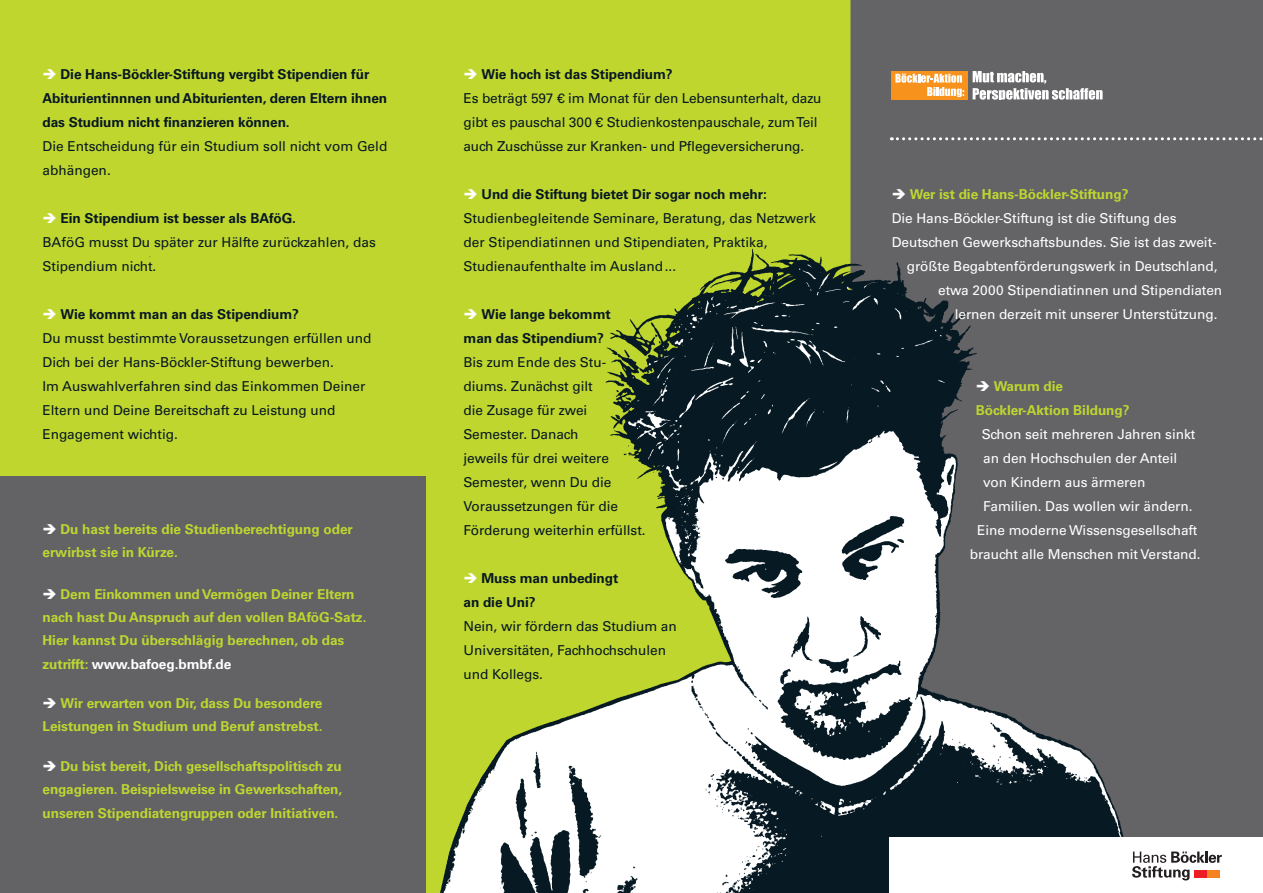
<style>
.page{position:relative;width:1263px;height:893px;background:#fff}
.page>*{position:absolute;margin:0;border:0;box-sizing:border-box;transform-origin:0 0}
.t1{font:13.65px/24px "Univers LT Std";color:#071822}
.t2{font:700 13.65px/23.2px "Univers LT Std";letter-spacing:-.005em;color:#bed630}
.t3{font:13.65px "Univers LT Std";letter-spacing:-.005em;color:#fff}
.t4{font:700 13.65px/24px "Univers LT Std";letter-spacing:-.005em;color:#071822}
.s1{color:#fff}
.s2{font-weight:700}
</style>
<div class="page">
<img style="left:0;top:0;width:1263px;height:893px">
<div style="left:889px;top:838px;width:374px;height:55px;background:#fff"></div>
<svg style="left:1132px;top:851px;width:90px;height:29px"></svg>
<div style="left:1194px;top:870px;width:25px;height:7px;background:#f58220"></div>
<div style="left:1194px;top:870px;width:12px;height:7px;background:#ee1d23"></div>
<div style="left:892px;top:71px;width:76px;height:29px;background:#f7931d"></div>
<svg style="left:895px;top:73px;width:69px;height:24px"></svg>
<svg style="left:973px;top:71px;width:129px;height:29px"></svg>
<div style="left:0;top:476px;width:425px;height:417px;background:#636366"></div>
<svg style="left:891px;top:137px;width:372px;height:3px"></svg>
<svg style="left:57px;top:79px;width:15px;height:1px"></svg>
<svg style="left:478px;top:79px;width:15px;height:1px"></svg>
<svg style="left:478px;top:199px;width:15px;height:1px"></svg>
<svg style="left:906px;top:199px;width:16px;height:1px"></svg>
<svg style="left:990px;top:391px;width:16px;height:1px"></svg>
<svg style="left:478px;top:319px;width:15px;height:1px"></svg>
<svg style="left:478px;top:583px;width:15px;height:1px"></svg>
<svg style="left:57px;top:223px;width:15px;height:1px"></svg>
<svg style="left:57px;top:319px;width:15px;height:1px"></svg>
<p class="t4" style="left:43px;top:63px;width:346px"><span class="s1">➔</span> Die Hans-Böckler-Stiftung vergibt Stipendien für<br>Abiturientinnnen und Abiturienten, deren Eltern ihnen das Studium nicht finanzieren können.</p>
<p class="t1" style="left:43px;top:135px;width:346px">Die Entscheidung für ein Studium soll nicht vom Geld abhängen.</p>
<p class="t1" style="left:43px;top:207px;width:335px"><span class="s1">➔</span> <span class="s2">Ein Stipendium ist besser als BAföG.<br></span>BAföG musst Du später zur Hälfte zurückzahlen, das<br>Stipendium nicht.</p>
<p class="t1" style="left:43px;top:302px;width:331px"><span class="s1">➔</span> <span class="s2">Wie kommt man an das Stipendium?<br></span>Du musst bestimmte Voraussetzungen erfüllen und Dich bei der Hans-Böckler-Stiftung bewerben.<br>Im Auswahlverfahren sind das Einkommen Deiner Eltern und Deine Bereitschaft zu Leistung und Engagement wichtig.</p>
<p class="t2" style="left:43px;top:518px;width:312px"><span class="s1">➔</span> Du hast bereits die Studienberechtigung oder erwirbst sie in Kürze.</p>
<p class="t2" style="left:43px;top:582px;width:325px"><span class="s1">➔</span> Dem Einkommen und Vermögen Deiner Eltern nach hast Du Anspruch auf den vollen BAföG-Satz.<br>Hier kannst Du überschlägig berechnen, ob das zutrifft: <span class="s1">www.bafoeg.bmbf.de</span></p>
<p class="t2" style="left:43px;top:692px;width:281px"><span class="s1">➔</span> Wir erwarten von Dir, dass Du besondere<br>Leistungen in Studium und Beruf anstrebst.</p>
<p class="t2" style="left:43px;top:755px;width:301px;text-align:justify"><span class="s1">➔</span> Du bist bereit, Dich gesellschaftspolitisch zu engagieren. Beispielsweise in Gewerkschaften, unseren Stipendiatengruppen oder Initiativen.</p>
<p class="t1" style="left:463px;top:63px;width:360px"><span class="s1">➔</span> <span class="s2">Wie hoch ist das Stipendium?<br></span>Es beträgt 597 € im Monat für den Lebensunterhalt, dazu gibt es pauschal 300 € Studienkostenpauschale, zum Teil auch Zuschüsse zur Kranken- und Pflegeversicherung.</p>
<p class="t1" style="left:463px;top:182px;width:354px"><span class="s1">➔</span> <span class="s2">Und die Stiftung bietet Dir sogar noch mehr:<br></span>Studienbegleitende Seminare, Beratung, das Netzwerk der Stipendiatinnen und Stipendiaten, Praktika, Studienaufenthalte im Ausland...</p>
<p class="t2" style="left:892px;top:183px;width:238px"><span class="s1">➔</span> Wer ist die Hans-Böckler-Stiftung?</p>
<p class="t3" style="left:892px;top:210px;width:286px">Die Hans-Böckler-Stiftung ist die Stiftung des</p>
<p class="t3" style="left:892px;top:234px;width:326px">Deutschen Gewerkschaftsbundes. Sie ist das zweit-</p>
<p class="t3" style="left:907px;top:258px;width:312px">größte Begabtenförderungswerk in Deutschland,</p>
<p class="t3" style="left:938px;top:282px;width:285px">etwa 2000 Stipendiatinnen und Stipendiaten</p>
<p class="t3" style="left:955px;top:306px;width:264px">lernen derzeit mit unserer Unterstützung.</p>
<p class="t4" style="left:463px;top:303px;width:149px"><span class="s1">➔</span> Wie lange bekommt man das Stipendium?</p>
<p class="t1" style="left:463px;top:351px;width:184px">Bis zum Ende des Stu&shy;diums. Zunächst gilt<br>die Zusage für zwei<br>Semester. Danach<br>jeweils für drei weitere<br>Semester, wenn Du die<br>Voraussetzungen für die<br>Förderung weiterhin erfüllst.</p>
<p class="t4" style="left:463px;top:567px;width:156px"><span class="s1">➔</span> Muss man unbedingt an die Uni?</p>
<p class="t1" style="left:463px;top:615px;width:215px">Nein, wir fördern das Studium an<br>Universitäten, Fachhochschulen und Kollegs.</p>
<p class="t2" style="left:976px;top:375px;width:155px;line-height:24px"><span class="s1">➔</span> Warum die<br>Böckler-Aktion Bildung?</p>
<p class="t3" style="left:982px;top:426px;width:215px">Schon seit mehreren Jahren sinkt</p>
<p class="t3" style="left:983px;top:450px;width:195px">an den Hochschulen der Anteil</p>
<p class="t3" style="left:983px;top:474px;width:164px">von Kindern aus ärmeren</p>
<p class="t3" style="left:983px;top:498px;width:211px">Familien. Das wollen wir ändern.</p>
<p class="t3" style="left:977px;top:522px;width:221px">Eine moderne Wissensgesellschaft</p>
<p class="t3" style="left:970px;top:546px;width:232px">braucht alle Menschen mit Verstand.</p>
</div>
